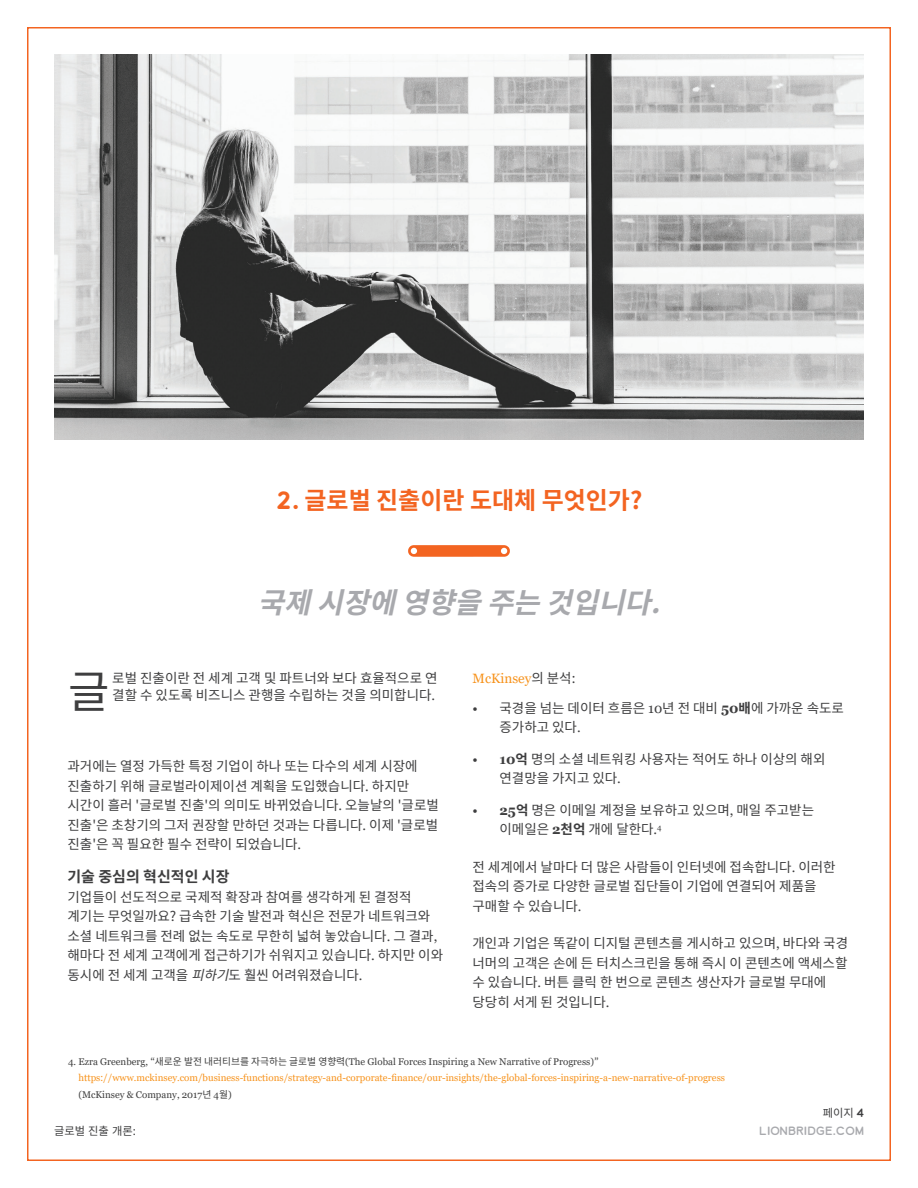
<style>
.page{position:relative;width:918px;height:1188px;background:#fff}
.page>*{position:absolute;margin:0;border:0;box-sizing:border-box;transform-origin:0 0}
.Lion_Body{font:45px "Noto Sans CJ Kkr";color:#3e3e3f}
.Lion_Main_Title{font:italic 700 28.5px "Noto Sans CJ Kkr";color:#a8a9ad}
.Lion_Main_Title-2{font:700 24px "Noto Sans CJ Kkr";color:#f36421}
.t1{font:700 15px "Noto Sans CJ Kkr";color:#3e3e3f}
.Lion_Body-2{font:13.5px/19.5px "Noto Sans CJ Kkr";color:#3e3e3f}
.t2{font:13.5px "Georgia";color:#f7931d}
.t3{font:11.25px "Lionbridge Sans";color:#a8a9ad}
.t4{font:11.25px "Noto Sans CJ Kkr";color:#3e3e3f}
.t5{font:9.75px/16.5px "Georgia";color:#f7931d}
.s1{font-family:"Lionbridge Sans"}
.s2{font-family:"Georgia"}
.s3{font-style:italic}
.s4{font-family:"Noto Sans CJ Kkr";color:#3e3e3f}
.s5{font-family:"Georgia";font-weight:700}
.s6{font-weight:700}
.s7{color:#3f3f3f}
.s8{font-family:"Noto Sans CJ Kkr";color:#3f3f3f}
.s9{font-family:"Noto Sans CJ Kkr"}
</style>
<div class="page">
<img style="left:54px;top:54px;width:810px;height:386px">
<svg style="left:408px;top:545px;width:102px;height:12px"></svg>
<p class="Lion_Main_Title-2" style="left:276px;top:487px;width:368px"><span class="s1">2.</span> 글로벌 진출이란 도대체 무엇인가?</p>
<p class="Lion_Main_Title" style="left:258px;top:586px;width:421px">국제시장에영향을주는것입니다.</p>
<p class="Lion_Body-2" style="left:112px;top:670px;width:327px;line-height:16.5px">로벌 진출이란 전 세계 고객 및 파트너와 보다 효율적으로 연 결할 수 있도록 비즈니스 관행을 수립하는 것을 의미합니다<span class="s2">.</span></p>
<p class="Lion_Body" style="left:68px;top:667px;width:43px">글</p>
<p class="Lion_Body-2" style="left:68px;top:757px;width:373px">과거에는 열정 가득한 특정 기업이 하나 또는 다수의 세계 시장에 진출하기 위해 글로벌라이제이션 계획을 도입했습니다<span class="s2">.</span> 하지만 시간이 흘러 '글로벌 진출'의 의미도 바뀌었습니다<span class="s2">.</span> 오늘날의 '글로벌 진출'은 초창기의 그저 권장할 만하던 것과는 다릅니다<span class="s2">.</span> 이제 '글로벌 진출'은 꼭 필요한 필수 전략이 되었습니다<span class="s2">.</span></p>
<p class="t1" style="left:68px;top:868px;width:164px">기술 중심의 혁신적인 시장</p>
<p class="Lion_Body-2" style="left:68px;top:887px;width:377px">기업들이 선도적으로 국제적 확장과 참여를 생각하게 된 결정적 계기는 무엇일까요? 급속한 기술 발전과 혁신은 전문가 네트워크와 소셜 네트워크를 전례 없는 속도로 무한히 넓혀 놓았습니다<span class="s2">.</span> 그 결과<span class="s2">, </span>해마다 전 세계 고객에게 접근하기가 쉬워지고 있습니다<span class="s2">.</span> 하지만 이와 동시에 전 세계 고객을 <span class="s3">피하기</span>도 훨씬 어려워졌습니다<span class="s2">.</span></p>
<p class="t2" style="left:472px;top:670px;width:104px">McKinsey<span class="s4">의 분석:</span></p>
<p class="Lion_Body-2" style="left:500px;top:698px;width:346px;text-indent:-27px"><span class="s2">•</span> 국경을 넘는 데이터 흐름은 <span class="s2">10</span>년 전 대비 <span class="s5">50</span><span class="s6">배</span>에 가까운 속도로 증가하고 있다<span class="s2">.</span></p>
<p class="Lion_Body-2" style="left:500px;top:749px;width:327px;text-indent:-27px"><span class="s2">•</span> <span class="s5">10</span><span class="s6">억</span> 명의 소셜 네트워킹 사용자는 적어도 하나 이상의 해외 연결망을 가지고 있다<span class="s2">.</span></p>
<p class="Lion_Body-2" style="left:500px;top:800px;width:316px;text-indent:-27px"><span class="s2">•</span> <span class="s5">25</span><span class="s6">억</span> 명은 이메일 계정을 보유하고 있으며<span class="s2">,</span> 매일 주고받는 이메일은 <span class="s5">2</span><span class="s6">천억</span> 개에 달한다<span class="s2">.</span><sup>4</sup></p>
<p class="Lion_Body-2" style="left:472px;top:857px;width:365px">전 세계에서 날마다 더 많은 사람들이 인터넷에 접속합니다<span class="s2">.</span> 이러한 접속의 증가로 다양한 글로벌 집단들이 기업에 연결되어 제품을 구매할 수 있습니다<span class="s2">.</span></p>
<p class="Lion_Body-2" style="left:472px;top:934px;width:377px">개인과 기업은 똑같이 디지털 콘텐츠를 게시하고 있으며<span class="s2">,</span> 바다와 국경 너머의 고객은 손에 든 터치스크린을 통해 즉시 이 콘텐츠에 액세스할 수 있습니다<span class="s2">.</span> 버튼 클릭 한 번으로 콘텐츠 생산자가 글로벌 무대에 당당히 서게 된 것입니다<span class="s2">.</span></p>
<p class="t5" style="left:78px;top:1053px;width:648px;text-indent:-10px"><span class="s7">4. Ezra Greenberg,</span> <span class="s8">“새로운 발전 내러티브를 자극하는 글로벌 영향력</span><span class="s7">(The Global Forces Inspiring a New Narrative of Progress)</span><span class="s8">” </span>https<span class="s9">:</span>//www.mckinsey.com/business-functions/strategy-and-corporate-finance/our-insights/the-global-forces-inspiring-a-new-narrative-of-progress <span class="s7">(McKinsey &amp; Company, 2017</span><span class="s8">년</span> <span class="s7">4</span><span class="s8">월</span><span class="s7">)</span></p>
<p class="t4" style="left:54px;top:1124px;width:83px">글로벌 진출 개론:</p>
<p class="t4" style="left:823px;top:1107px;width:43px">페이지 <span class="s1">4</span></p>
<p class="t3" style="left:759px;top:1123px;width:106px">LIONBRIDGE.COM</p>
</div>
